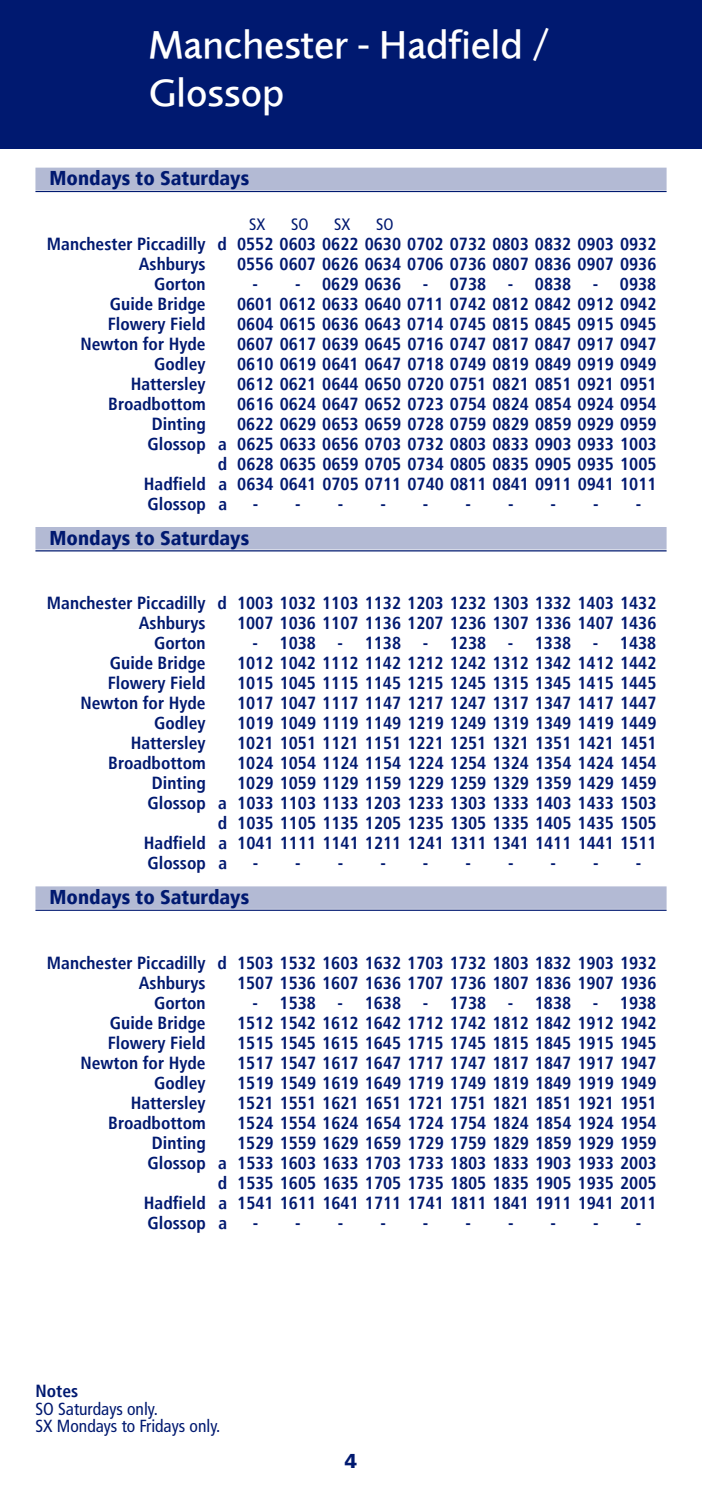
<style>
.page{position:relative;width:702px;height:1489px;background:#fff}
.page>*{position:absolute;margin:0;border:0;box-sizing:border-box;transform-origin:0 0}
.t1{font:500 40px/48px "Foundry Sans";color:#fff}
.t2{font:900 condensed 20px "Frutiger LT";color:#001970}
.t3{font:900 20px "Frutiger LT";color:#001970}
.t4{font:700 condensed 17.5px/20px "Frutiger LT";color:#001970}
.t5{font:condensed 17.5px/17.5px "Frutiger LT";color:#001970}
.t6{font:condensed 16.5px "Frutiger LT";color:#001970}
</style>
<div class="page">
<div style="left:0;top:0;width:702px;height:149px;background:#001970"></div>
<div style="left:35px;top:168px;width:631px;height:22px;background:#b3bad4"></div>
<hr style="left:35px;top:191px;width:631px;height:1px;background:#001970">
<div style="left:35px;top:527px;width:631px;height:22px;background:#b3bad4"></div>
<hr style="left:35px;top:550px;width:631px;height:1px;background:#001970">
<div style="left:35px;top:886px;width:631px;height:22px;background:#b3bad4"></div>
<hr style="left:35px;top:909px;width:631px;height:1px;background:#001970">
<h1 class="t1" style="left:149px;top:20px;width:402px">Manchester - Hadfield /<br>Glossop</h1>
<p class="t2" style="left:50px;top:166px;width:201px">Mondays to Saturdays</p>
<p class="t6" style="left:249px;top:214px;width:18px">SX</p>
<p class="t6" style="left:291px;top:214px;width:19px">SO</p>
<p class="t6" style="left:334px;top:214px;width:18px">SX</p>
<p class="t6" style="left:376px;top:214px;width:19px">SO</p>
<p class="t4" style="left:139px;top:234px;width:519px;text-indent:-92px">Manchester Piccadilly d 0552 0603 0622 0630 0702 0732 0803 0832 0903 0932<br>Ashburys</p>
<p class="t4" style="left:237px;top:254px;width:421px">0556 0607 0626 0634 0706 0736 0807 0836 0907 0936</p>
<p class="t4" style="left:154px;top:274px;width:53px">Gorton</p>
<p class="t4" style="left:252px;top:274px;width:405px">- - 0629 0636 - 0738 - 0838 - 0938</p>
<p class="t4" style="left:110px;top:294px;width:97px">Guide Bridge</p>
<p class="t4" style="left:237px;top:294px;width:421px">0601 0612 0633 0640 0711 0742 0812 0842 0912 0942</p>
<p class="t4" style="left:108px;top:314px;width:99px">Flowery Field</p>
<p class="t4" style="left:237px;top:314px;width:421px">0604 0615 0636 0643 0714 0745 0815 0845 0915 0945</p>
<p class="t4" style="left:80px;top:334px;width:127px">Newton for Hyde</p>
<p class="t4" style="left:237px;top:334px;width:421px">0607 0617 0639 0645 0716 0747 0817 0847 0917 0947</p>
<p class="t4" style="left:154px;top:354px;width:53px">Godley</p>
<p class="t4" style="left:237px;top:354px;width:421px">0610 0619 0641 0647 0718 0749 0819 0849 0919 0949</p>
<p class="t4" style="left:131px;top:374px;width:77px">Hattersley</p>
<p class="t4" style="left:237px;top:374px;width:421px">0612 0621 0644 0650 0720 0751 0821 0851 0921 0951</p>
<p class="t4" style="left:108px;top:394px;width:99px">Broadbottom</p>
<p class="t4" style="left:237px;top:394px;width:421px">0616 0624 0647 0652 0723 0754 0824 0854 0924 0954</p>
<p class="t4" style="left:152px;top:414px;width:55px">Dinting</p>
<p class="t4" style="left:237px;top:414px;width:421px">0622 0629 0653 0659 0728 0759 0829 0859 0929 0959</p>
<p class="t4" style="left:147px;top:434px;width:510px">Glossop a 0625 0633 0656 0703 0732 0803 0833 0903 0933 1003</p>
<p class="t4" style="left:218px;top:454px;width:440px">d 0628 0635 0659 0705 0734 0805 0835 0905 0935 1005</p>
<p class="t4" style="left:144px;top:474px;width:514px">Hadfield a 0634 0641 0705 0711 0740 0811 0841 0911 0941 1011</p>
<p class="t4" style="left:147px;top:494px;width:81px">Glossop a</p>
<p class="t4" style="left:253px;top:494px;width:50px">- -</p>
<p class="t4" style="left:338px;top:494px;width:50px">- -</p>
<p class="t4" style="left:423px;top:494px;width:50px">- -</p>
<p class="t4" style="left:508px;top:494px;width:50px">- -</p>
<p class="t4" style="left:593px;top:494px;width:50px">- -</p>
<p class="t2" style="left:50px;top:525px;width:201px">Mondays to Saturdays</p>
<p class="t4" style="left:139px;top:593px;width:519px;text-indent:-92px">Manchester Piccadilly d 1003 1032 1103 1132 1203 1232 1303 1332 1403 1432<br>Ashburys</p>
<p class="t4" style="left:237px;top:613px;width:421px">1007 1036 1107 1136 1207 1236 1307 1336 1407 1436</p>
<p class="t4" style="left:154px;top:633px;width:53px">Gorton</p>
<p class="t4" style="left:252px;top:633px;width:405px">- 1038 - 1138 - 1238 - 1338 - 1438</p>
<p class="t4" style="left:110px;top:653px;width:97px">Guide Bridge</p>
<p class="t4" style="left:237px;top:653px;width:421px">1012 1042 1112 1142 1212 1242 1312 1342 1412 1442</p>
<p class="t4" style="left:108px;top:673px;width:99px">Flowery Field</p>
<p class="t4" style="left:237px;top:673px;width:421px">1015 1045 1115 1145 1215 1245 1315 1345 1415 1445</p>
<p class="t4" style="left:80px;top:693px;width:127px">Newton for Hyde</p>
<p class="t4" style="left:237px;top:693px;width:421px">1017 1047 1117 1147 1217 1247 1317 1347 1417 1447</p>
<p class="t4" style="left:154px;top:713px;width:53px">Godley</p>
<p class="t4" style="left:237px;top:713px;width:421px">1019 1049 1119 1149 1219 1249 1319 1349 1419 1449</p>
<p class="t4" style="left:131px;top:733px;width:77px">Hattersley</p>
<p class="t4" style="left:237px;top:733px;width:421px">1021 1051 1121 1151 1221 1251 1321 1351 1421 1451</p>
<p class="t4" style="left:108px;top:753px;width:99px">Broadbottom</p>
<p class="t4" style="left:237px;top:753px;width:421px">1024 1054 1124 1154 1224 1254 1324 1354 1424 1454</p>
<p class="t4" style="left:152px;top:773px;width:55px">Dinting</p>
<p class="t4" style="left:237px;top:773px;width:421px">1029 1059 1129 1159 1229 1259 1329 1359 1429 1459</p>
<p class="t4" style="left:147px;top:793px;width:510px">Glossop a 1033 1103 1133 1203 1233 1303 1333 1403 1433 1503</p>
<p class="t4" style="left:218px;top:813px;width:440px">d 1035 1105 1135 1205 1235 1305 1335 1405 1435 1505</p>
<p class="t4" style="left:144px;top:833px;width:514px">Hadfield a 1041 1111 1141 1211 1241 1311 1341 1411 1441 1511</p>
<p class="t4" style="left:147px;top:853px;width:81px">Glossop a</p>
<p class="t4" style="left:253px;top:853px;width:50px">- -</p>
<p class="t4" style="left:338px;top:853px;width:50px">- -</p>
<p class="t4" style="left:423px;top:853px;width:50px">- -</p>
<p class="t4" style="left:508px;top:853px;width:50px">- -</p>
<p class="t4" style="left:593px;top:853px;width:50px">- -</p>
<p class="t2" style="left:50px;top:884px;width:201px">Mondays to Saturdays</p>
<p class="t4" style="left:139px;top:952px;width:519px;text-indent:-92px">Manchester Piccadilly d 1503 1532 1603 1632 1703 1732 1803 1832 1903 1932<br>Ashburys</p>
<p class="t4" style="left:237px;top:972px;width:421px">1507 1536 1607 1636 1707 1736 1807 1836 1907 1936</p>
<p class="t4" style="left:154px;top:992px;width:53px">Gorton</p>
<p class="t4" style="left:252px;top:992px;width:405px">- 1538 - 1638 - 1738 - 1838 - 1938</p>
<p class="t4" style="left:110px;top:1012px;width:97px">Guide Bridge</p>
<p class="t4" style="left:237px;top:1012px;width:421px">1512 1542 1612 1642 1712 1742 1812 1842 1912 1942</p>
<p class="t4" style="left:108px;top:1032px;width:99px">Flowery Field</p>
<p class="t4" style="left:237px;top:1032px;width:421px">1515 1545 1615 1645 1715 1745 1815 1845 1915 1945</p>
<p class="t4" style="left:80px;top:1052px;width:127px">Newton for Hyde</p>
<p class="t4" style="left:237px;top:1052px;width:421px">1517 1547 1617 1647 1717 1747 1817 1847 1917 1947</p>
<p class="t4" style="left:154px;top:1072px;width:53px">Godley</p>
<p class="t4" style="left:237px;top:1072px;width:421px">1519 1549 1619 1649 1719 1749 1819 1849 1919 1949</p>
<p class="t4" style="left:131px;top:1092px;width:77px">Hattersley</p>
<p class="t4" style="left:237px;top:1092px;width:421px">1521 1551 1621 1651 1721 1751 1821 1851 1921 1951</p>
<p class="t4" style="left:108px;top:1112px;width:99px">Broadbottom</p>
<p class="t4" style="left:237px;top:1112px;width:421px">1524 1554 1624 1654 1724 1754 1824 1854 1924 1954</p>
<p class="t4" style="left:152px;top:1132px;width:55px">Dinting</p>
<p class="t4" style="left:237px;top:1132px;width:421px">1529 1559 1629 1659 1729 1759 1829 1859 1929 1959</p>
<p class="t4" style="left:147px;top:1152px;width:510px">Glossop a 1533 1603 1633 1703 1733 1803 1833 1903 1933 2003</p>
<p class="t4" style="left:218px;top:1172px;width:440px">d 1535 1605 1635 1705 1735 1805 1835 1905 1935 2005</p>
<p class="t4" style="left:144px;top:1192px;width:514px">Hadfield a 1541 1611 1641 1711 1741 1811 1841 1911 1941 2011</p>
<p class="t4" style="left:147px;top:1212px;width:81px">Glossop a</p>
<p class="t4" style="left:253px;top:1212px;width:50px">- -</p>
<p class="t4" style="left:338px;top:1212px;width:50px">- -</p>
<p class="t4" style="left:423px;top:1212px;width:50px">- -</p>
<p class="t4" style="left:508px;top:1212px;width:50px">- -</p>
<p class="t4" style="left:593px;top:1212px;width:50px">- -</p>
<p class="t4" style="left:35px;top:1380px;width:44px">Notes</p>
<p class="t5" style="left:35px;top:1399px;width:186px">SO Saturdays only.<br>SX Mondays to Fridays only.</p>
<p class="t3" style="left:345px;top:1448px;width:14px">4</p>
</div>
